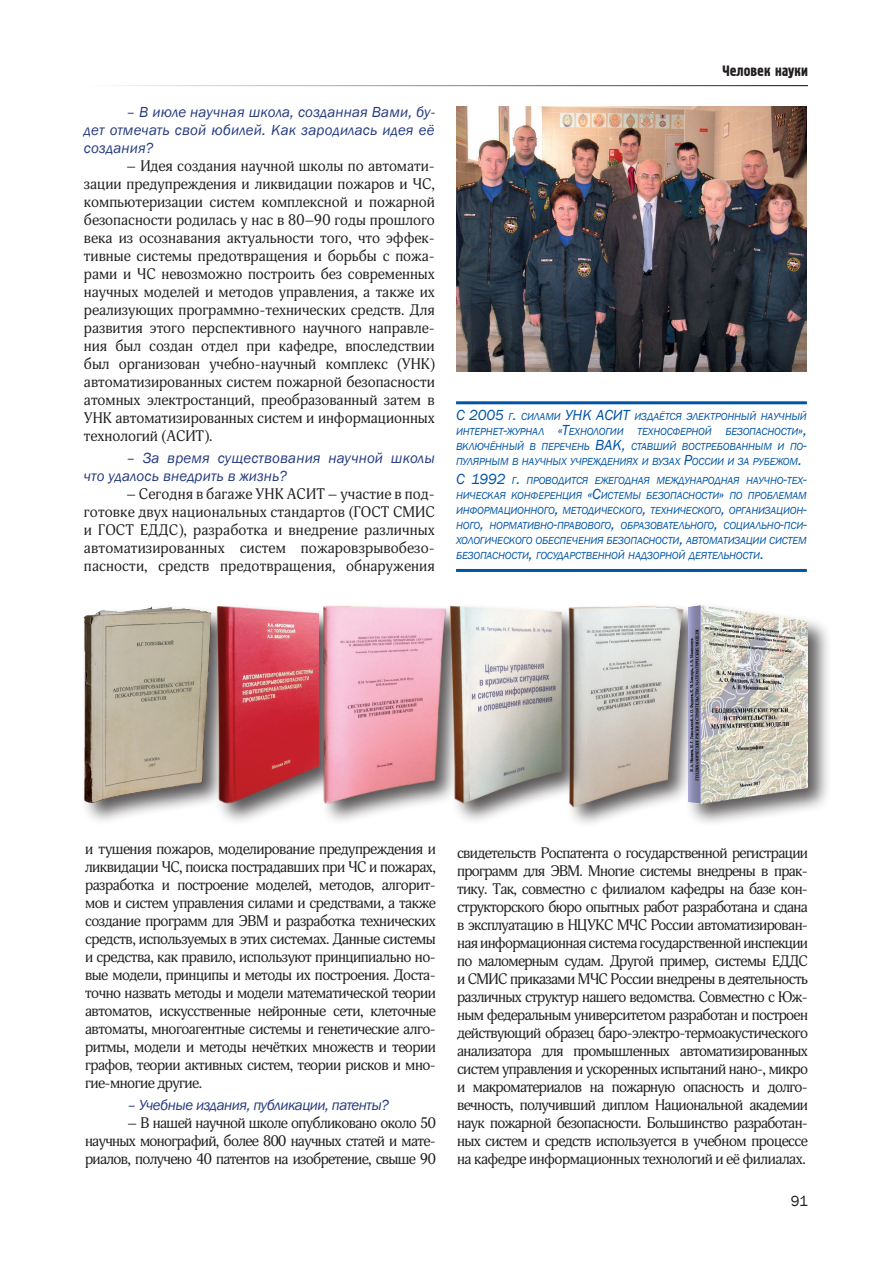
<style>
.page{position:relative;width:893px;height:1263px;background:#fff}
.page>*{position:absolute;margin:0;border:0;box-sizing:border-box;transform-origin:0 0}
.Основной_текст{font:15px/18px "DS Adonis";letter-spacing:-.03em;color:#231f20;text-align:justify}
.Основной_текст-2{font:italic 15px/18px "Franklin Gothic";letter-spacing:.01em;color:#253b7f;text-align:justify}
.Основной_текст-3{font:italic 15px "Franklin Gothic";letter-spacing:-.03em;color:#253b7f}
.Текст{font:italic 15px "Franklin Gothic";color:#0155a7}
.t1{font:15px "Hermes";color:#231f20}
.t2{font:15px "Franklin Gothic";color:#231f20}
.Текст-2{font:italic 10.5px/15px "Franklin Gothic";letter-spacing:-.015em;color:#0155a7;text-align:justify}
.s1{font-size:10.5px}
.s2{font-size:15px}
</style>
<div class="page">
<hr style="left:456px;top:401px;width:351px;height:3px;background:#0155a7">
<hr style="left:456px;top:569px;width:351px;height:3px;background:#0155a7">
<img style="left:456px;top:106px;width:351px;height:265px">
<div style="left:566px;top:602px;width:140px;height:227px;background:#231f20;opacity:.75"></div>
<img style="left:586px;top:605px;width:97px;height:202px">
<div style="left:81px;top:604px;width:154px;height:222px;background:#231f20;opacity:.75"></div>
<img style="left:84px;top:605px;width:129px;height:198px">
<div style="left:213px;top:602px;width:130px;height:224px;background:#231f20;opacity:.75"></div>
<img style="left:216px;top:605px;width:103px;height:198px">
<div style="left:685px;top:602px;width:147px;height:225px;background:#231f20;opacity:.75"></div>
<img style="left:705px;top:605px;width:103px;height:198px">
<svg style="left:688px;top:605px;width:17px;height:198px;background:#8e8fa4"></svg>
<div style="left:320px;top:602px;width:149px;height:224px;background:#231f20;opacity:.75"></div>
<img style="left:323px;top:605px;width:123px;height:198px">
<div style="left:446px;top:602px;width:140px;height:223px;background:#231f20;opacity:.75"></div>
<img style="left:449px;top:605px;width:113px;height:198px">
<p class="Основной_текст-2" style="left:84px;top:103px;width:352px;text-indent:43px">– В июле научная школа, созданная Вами, бу&shy;дет отмечать свой юбилей. Как зародилась идея её создания?</p>
<p class="Основной_текст" style="left:84px;top:157px;width:352px;text-indent:43px">– Идея создания научной школы по автомати&shy;зации предупреждения и ликвидации пожаров и ЧС, компьютеризации систем комплексной и пожарной безопасности родилась у нас в 80–90 годы прошлого века из осознавания актуальности того, что эффек&shy;тивные системы предотвращения и борьбы с пожа&shy;рами и ЧС невозможно построить без современных научных моделей и методов управления, а также их реализующих программно-технических средств. Для развития этого перспективного научного направле&shy;ния был создан отдел при кафедре, впоследствии был организован учебно-научный комплекс (УНК) автоматизированных систем пожарной безопасности атомных электростанций, преобразованный затем в УНК автоматизированных систем и информационных технологий (АСИТ).</p>
<p class="Основной_текст-2" style="left:84px;top:449px;width:352px;text-indent:43px">– За время существования научной школы что удалось внедрить в жизнь?</p>
<p class="Основной_текст" style="left:84px;top:485px;width:352px;text-indent:43px">– Сегодня в багаже УНК АСИТ – участие в под&shy;готовке двух национальных стандартов (ГОСТ СМИС и ГОСТ ЕДДС), разработка и внедрение различных автоматизированных систем пожаровзрывобезо&shy;пасности, средств предотвращения, обнаружения</p>
<p class="t1" style="left:722px;top:62px;width:87px">Человек науки</p>
<p class="Текст" style="left:456px;top:406px;width:119px">С 2005 <span class="s1">г</span>. <span class="s1">силами</span> УНК</p>
<p class="Текст" style="left:596px;top:406px;width:10px">АСИТ</p>
<p class="Текст-2" style="left:634px;top:409px;width:174px">издаётся электронный научный</p>
<p class="Текст-2" style="left:456px;top:424px;width:169px">интернет<span class="s2">-</span>журнал <span class="s2">«Т</span>ехнологии</p>
<p class="Текст-2" style="left:637px;top:424px;width:76px">техносферной</p>
<p class="Текст-2" style="left:456px;top:424px;width:352px;text-indent:269px">безопасности<span class="s2">», </span>включённый в перечень <span class="s2">ВАК,</span> ставший востребованным и по&shy;пулярным в научных учреждениях и вузах <span class="s2">Р</span>оссии и за рубежом<span class="s2">.</span></p>
<p class="Текст-2" style="left:456px;top:474px;width:352px"><span class="s2">С 1992</span> г<span class="s2">.</span> проводится ежегодная международная научно<span class="s2">-</span>тех&shy;ническая конференция <span class="s2">«С</span>истемы безопасности<span class="s2">»</span> по проблемам информационного<span class="s2">,</span> методического<span class="s2">,</span> технического<span class="s2">,</span> организацион&shy;ного<span class="s2">,</span> нормативно<span class="s2">-</span>правового<span class="s2">,</span> образовательного<span class="s2">,</span> социально<span class="s2">-</span>пси&shy;хологического обеспечения безопасности<span class="s2">,</span> автоматизации систем безопасности<span class="s2">,</span> государственной надзорной деятельности<span class="s2">.</span></p>
<p class="Основной_текст" style="left:85px;top:839px;width:352px">и тушения пожаров, моделирование предупреждения и ликвидации ЧС, поиска пострадавших при ЧС и пожарах, разработка и построение моделей, методов, алгорит&shy;мов и систем управления силами и средствами, а также создание программ для ЭВМ и разработка технических средств, используемых в этих системах. Данные системы и средства, как правило, используют принципиально но&shy;вые модели, принципы и методы их построения. Доста&shy;точно назвать методы и модели математической теории автоматов, искусственные нейронные сети, клеточные автоматы, многоагентные системы и генетические алго&shy;ритмы, модели и методы нечётких множеств и теории графов, теории активных систем, теории рисков и мно&shy;гие-многие другие.</p>
<p class="Основной_текст-3" style="left:128px;top:1095px;width:263px">– Учебные издания, публикации, патенты?</p>
<p class="Основной_текст" style="left:85px;top:1114px;width:352px;text-indent:43px">– В нашей научной школе опубликовано около 50 научных монографий, более 800 научных статей и мате&shy;риалов, получено 40 патентов на изобретение, свыше 90</p>
<p class="Основной_текст" style="left:457px;top:844px;width:352px">свидетельств Роспатента о государственной регистрации программ для ЭВМ. Многие системы внедрены в прак&shy;тику. Так, совместно с филиалом кафедры на базе кон&shy;структорского бюро опытных работ разработана и сдана в эксплуатацию в НЦУКС МЧС России автоматизирован&shy;ная информационная система государственной инспекции по маломерным судам. Другой пример, системы ЕДДС и СМИС приказами МЧС России внедрены в деятельность различных структур нашего ведомства. Совместно с Юж&shy;ным федеральным университетом разработан и построен действующий образец баро-электро-термоакустического анализатора для промышленных автоматизированных систем управления и ускоренных испытаний нано-, микро и макроматериалов на пожарную опасность и долго&shy;вечность, получивший диплом Национальной академии наук пожарной безопасности. Большинство разработан&shy;ных систем и средств используется в учебном процессе на кафедре информационных технологий и её филиалах.</p>
<p class="t2" style="left:791px;top:1192px;width:18px">91</p>
</div>
